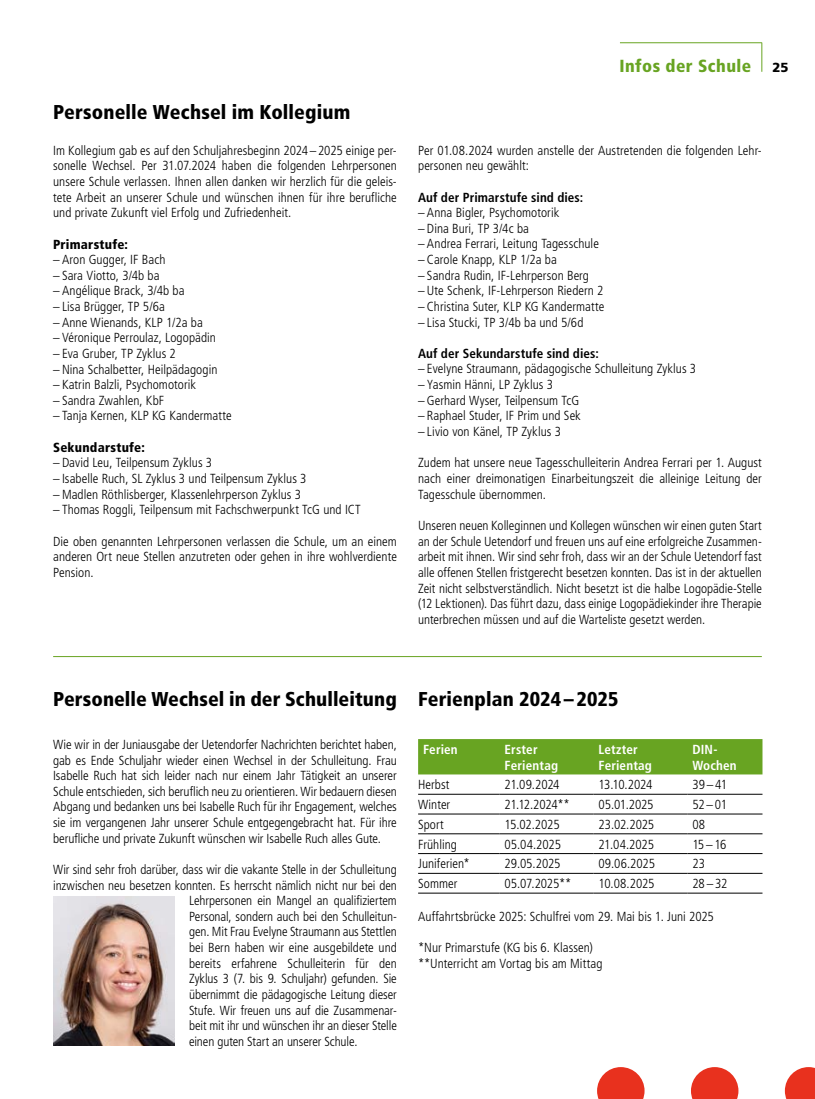
<style>
.page{position:relative;width:815px;height:1099px;background:#fff}
.page>*{position:absolute;margin:0;border:0;box-sizing:border-box;transform-origin:0 0}
.t1{font:900 condensed 20px "Frutiger LT Std";letter-spacing:.005em;color:#000}
.t2{font:900 condensed 17.5px "Frutiger LT Std";letter-spacing:.025em;color:#68a422}
.t3{font:300 condensed 13.12px/15.6px "Frutiger LT Std";color:#000;text-align:justify}
.t4{font:700 condensed 13.12px "Frutiger LT Std";letter-spacing:.005em;color:#000}
.t5{font:700 condensed 13.12px/15.6px "Frutiger LT Std";letter-spacing:.01em;color:#fff}
.t6{font:900 condensed 13.12px "Frutiger LT Std";letter-spacing:.015em;color:#000}
.s1{font-stretch:normal;font-size:13.12px;color:#000}
</style>
<div class="page">
<hr style="left:620px;top:42px;width:142px;height:1px;background:#68a422">
<svg style="left:691px;top:1067px;width:47px;height:31px"></svg>
<svg style="left:785px;top:1067px;width:30px;height:31px"></svg>
<svg style="left:597px;top:1067px;width:48px;height:31px"></svg>
<svg style="left:761px;top:43px;width:1px;height:29px"></svg>
<hr style="left:53px;top:656px;width:709px;height:1px;background:#68a422">
<img style="left:53px;top:896px;width:122px;height:149px">
<div style="left:418px;top:739px;width:344px;height:35px;background:#68a422"></div>
<hr style="left:418px;top:794px;width:82px;height:1px;background:#000">
<hr style="left:500px;top:794px;width:94px;height:1px;background:#000">
<hr style="left:594px;top:794px;width:93px;height:1px;background:#000">
<hr style="left:687px;top:794px;width:75px;height:1px;background:#000">
<hr style="left:418px;top:813px;width:82px;height:1px;background:#000">
<hr style="left:500px;top:813px;width:94px;height:1px;background:#000">
<hr style="left:594px;top:813px;width:93px;height:1px;background:#000">
<hr style="left:687px;top:813px;width:75px;height:1px;background:#000">
<hr style="left:418px;top:833px;width:82px;height:1px;background:#000">
<hr style="left:500px;top:833px;width:94px;height:1px;background:#000">
<hr style="left:594px;top:833px;width:93px;height:1px;background:#000">
<hr style="left:687px;top:833px;width:75px;height:1px;background:#000">
<hr style="left:418px;top:853px;width:82px;height:1px;background:#000">
<hr style="left:500px;top:853px;width:94px;height:1px;background:#000">
<hr style="left:594px;top:853px;width:93px;height:1px;background:#000">
<hr style="left:687px;top:853px;width:75px;height:1px;background:#000">
<hr style="left:418px;top:873px;width:82px;height:1px;background:#000">
<hr style="left:500px;top:873px;width:94px;height:1px;background:#000">
<hr style="left:594px;top:873px;width:93px;height:1px;background:#000">
<hr style="left:687px;top:873px;width:75px;height:1px;background:#000">
<hr style="left:418px;top:892px;width:82px;height:1px;background:#000">
<hr style="left:500px;top:892px;width:94px;height:1px;background:#000">
<hr style="left:594px;top:892px;width:93px;height:1px;background:#000">
<hr style="left:687px;top:892px;width:75px;height:1px;background:#000">
<h1 class="t1" style="left:53px;top:100px;width:299px">Personelle Wechsel im Kollegium</h1>
<p class="t3" style="left:53px;top:143px;width:345px">Im Kollegium gab es auf den Schuljahresbeginn 2024 – 2025 einige per&shy;sonelle Wechsel. Per 31.07.2024 haben die folgenden Lehrpersonen unsere Schule verlassen. Ihnen allen danken wir herzlich für die geleis&shy;tete Arbeit an unserer Schule und wünschen ihnen für ihre berufliche und private Zukunft viel Erfolg und Zufriedenheit.</p>
<p class="t6" style="left:53px;top:236px;width:76px">Primarstufe:</p>
<p class="t3" style="left:53px;top:252px;width:114px">– Aron Gugger, IF Bach</p>
<p class="t3" style="left:53px;top:268px;width:108px">– Sara Viotto, 3/4b ba</p>
<p class="t3" style="left:53px;top:283px;width:133px">– Angélique Brack, 3/4b ba</p>
<p class="t3" style="left:53px;top:299px;width:113px">– Lisa Brügger, TP 5/6a</p>
<p class="t3" style="left:53px;top:314px;width:151px">– Anne Wienands, KLP 1/2a ba</p>
<p class="t3" style="left:53px;top:330px;width:164px">– Véronique Perroulaz, Logopädin</p>
<p class="t3" style="left:53px;top:346px;width:124px">– Eva Gruber, TP Zyklus 2</p>
<p class="t3" style="left:53px;top:361px;width:166px">– Nina Schalbetter, Heilpädagogin</p>
<p class="t3" style="left:53px;top:377px;width:144px">– Katrin Balzli, Psychomotorik</p>
<p class="t3" style="left:53px;top:392px;width:113px">– Sandra Zwahlen, KbF</p>
<p class="t3" style="left:53px;top:408px;width:180px">– Tanja Kernen, KLP KG Kandermatte</p>
<p class="t6" style="left:53px;top:439px;width:93px">Sekundarstufe:</p>
<p class="t3" style="left:53px;top:455px;width:161px">– David Leu, Teilpensum Zyklus 3</p>
<p class="t3" style="left:53px;top:471px;width:255px">– Isabelle Ruch, SL Zyklus 3 und Teilpensum Zyklus 3</p>
<p class="t3" style="left:53px;top:486px;width:249px">– Madlen Röthlisberger, Klassenlehrperson Zyklus 3</p>
<p class="t3" style="left:53px;top:502px;width:309px">– Thomas Roggli, Teilpensum mit Fachschwerpunkt TcG und ICT</p>
<p class="t3" style="left:53px;top:533px;width:345px">Die oben genannten Lehrpersonen verlassen die Schule, um an einem anderen Ort neue Stellen anzutreten oder gehen in ihre wohlverdiente Pension.</p>
<h2 class="t2" style="left:619px;top:55px;width:171px">Infos der Schule <span class="s1">25</span></h2>
<p class="t3" style="left:418px;top:142px;width:345px">Per 01.08.2024 wurden anstelle der Austretenden die folgenden Lehr&shy;personen neu gewählt:</p>
<p class="t4" style="left:418px;top:189px;width:167px">Auf der Primarstufe sind dies:</p>
<p class="t3" style="left:418px;top:205px;width:143px">– Anna Bigler, Psychomotorik</p>
<p class="t3" style="left:418px;top:221px;width:112px">– Dina Buri, TP 3/4c ba</p>
<p class="t3" style="left:418px;top:236px;width:182px">– Andrea Ferrari, Leitung Tagesschule</p>
<p class="t3" style="left:418px;top:252px;width:140px">– Carole Knapp, KLP 1/2a ba</p>
<p class="t3" style="left:418px;top:267px;width:172px">– Sandra Rudin, IF-Lehrperson Berg</p>
<p class="t3" style="left:418px;top:283px;width:187px">– Ute Schenk, IF-Lehrperson Riedern 2</p>
<p class="t3" style="left:418px;top:299px;width:188px">– Christina Suter, KLP KG Kandermatte</p>
<p class="t3" style="left:418px;top:314px;width:167px">– Lisa Stucki, TP 3/4b ba und 5/6d</p>
<p class="t4" style="left:418px;top:345px;width:182px">Auf der Sekundarstufe sind dies:</p>
<p class="t3" style="left:418px;top:361px;width:280px">– Evelyne Straumann, pädagogische Schulleitung Zyklus 3</p>
<p class="t3" style="left:418px;top:377px;width:136px">– Yasmin Hänni, LP Zyklus 3</p>
<p class="t3" style="left:418px;top:392px;width:163px">– Gerhard Wyser, Teilpensum TcG</p>
<p class="t3" style="left:418px;top:408px;width:164px">– Raphael Studer, IF Prim und Sek</p>
<p class="t3" style="left:418px;top:424px;width:144px">– Livio von Känel, TP Zyklus 3</p>
<p class="t3" style="left:418px;top:455px;width:345px">Zudem hat unsere neue Tagesschulleiterin Andrea Ferrari per 1. August nach einer dreimonatigen Einarbeitungszeit die alleinige Leitung der Tagesschule übernommen.</p>
<p class="t3" style="left:418px;top:518px;width:345px">Unseren neuen Kolleginnen und Kollegen wünschen wir einen guten Start an der Schule Uetendorf und freuen uns auf eine erfolgreiche Zusammen&shy;arbeit mit ihnen. Wir sind sehr froh, dass wir an der Schule Uetendorf fast alle offenen Stellen fristgerecht besetzen konnten. Das ist in der aktuellen Zeit nicht selbstverständlich. Nicht besetzt ist die halbe Logopädie-Stelle (12 Lektionen). Das führt dazu, dass einige Logopädiekinder ihre Therapie unterbrechen müssen und auf die Warteliste gesetzt werden.</p>
<h1 class="t1" style="left:53px;top:687px;width:345px">Personelle Wechsel in der Schulleitung</h1>
<p class="t3" style="left:53px;top:736px;width:345px">Wie wir in der Juniausgabe der Uetendorfer Nachrichten berichtet haben, gab es Ende Schuljahr wieder einen Wechsel in der Schulleitung. Frau Isabelle Ruch hat sich leider nach nur einem Jahr Tätigkeit an unserer Schule entschieden, sich beruflich neu zu orientieren. Wir bedauern diesen Abgang und bedanken uns bei Isabelle Ruch für ihr Engagement, welches sie im vergangenen Jahr unserer Schule entgegengebracht hat. Für ihre berufliche und private Zukunft wünschen wir Isabelle Ruch alles Gute.</p>
<p class="t3" style="left:53px;top:861px;width:345px">Wir sind sehr froh darüber, dass wir die vakante Stelle in der Schulleitung</p>
<p class="t3" style="left:53px;top:877px;width:345px">inzwischen neu besetzen konnten. Es herrscht nämlich nicht nur bei den</p>
<p class="t3" style="left:189px;top:893px;width:209px">Lehrpersonen ein Mangel an qualifiziertem</p>
<p class="t3" style="left:189px;top:908px;width:209px">Personal, sondern auch bei den Schulleitun-</p>
<p class="t3" style="left:189px;top:924px;width:209px">gen. Mit Frau Evelyne Straumann aus Stettlen</p>
<p class="t3" style="left:189px;top:939px;width:209px">bei Bern haben wir eine ausgebildete und</p>
<p class="t3" style="left:189px;top:955px;width:209px">bereits erfahrene Schulleiterin für den</p>
<p class="t3" style="left:189px;top:971px;width:209px">Zyklus 3 (7. bis 9. Schuljahr) gefunden. Sie</p>
<p class="t3" style="left:189px;top:986px;width:209px">übernimmt die pädagogische Leitung dieser</p>
<p class="t3" style="left:189px;top:1002px;width:209px">Stufe. Wir freuen uns auf die Zusammenar-</p>
<p class="t3" style="left:189px;top:1018px;width:209px">beit mit ihr und wünschen ihr an dieser Stelle</p>
<p class="t3" style="left:189px;top:1033px;width:170px">einen guten Start an unserer Schule.</p>
<h1 class="t1" style="left:418px;top:687px;width:202px">Ferienplan 2024 – 2025</h1>
<p class="t5" style="left:423px;top:741px;width:36px">Ferien</p>
<p class="t5" style="left:505px;top:741px;width:55px">Erster<br>Ferientag</p>
<p class="t5" style="left:598px;top:741px;width:55px">Letzter<br>Ferientag</p>
<p class="t5" style="left:692px;top:741px;width:46px">DIN-<br>Wochen</p>
<p class="t3" style="left:418px;top:777px;width:33px">Herbst</p>
<p class="t3" style="left:505px;top:777px;width:56px">21.09.2024</p>
<p class="t3" style="left:598px;top:777px;width:55px">13.10.2024</p>
<p class="t3" style="left:692px;top:777px;width:36px">39–41</p>
<p class="t3" style="left:418px;top:796px;width:34px">Winter</p>
<p class="t3" style="left:505px;top:796px;width:67px">21.12.2024**</p>
<p class="t3" style="left:598px;top:796px;width:57px">05.01.2025</p>
<p class="t3" style="left:692px;top:796px;width:36px">52–01</p>
<p class="t3" style="left:418px;top:816px;width:27px">Sport</p>
<p class="t3" style="left:505px;top:816px;width:57px">15.02.2025</p>
<p class="t3" style="left:598px;top:816px;width:57px">23.02.2025</p>
<p class="t3" style="left:692px;top:816px;width:14px">08</p>
<p class="t3" style="left:418px;top:836px;width:40px">Frühling</p>
<p class="t3" style="left:505px;top:836px;width:58px">05.04.2025</p>
<p class="t3" style="left:598px;top:836px;width:57px">21.04.2025</p>
<p class="t3" style="left:692px;top:836px;width:36px">15–16</p>
<p class="t3" style="left:418px;top:856px;width:53px">Juniferien*</p>
<p class="t3" style="left:505px;top:856px;width:57px">29.05.2025</p>
<p class="t3" style="left:598px;top:856px;width:58px">09.06.2025</p>
<p class="t3" style="left:692px;top:856px;width:14px">23</p>
<p class="t3" style="left:418px;top:876px;width:41px">Sommer</p>
<p class="t3" style="left:505px;top:876px;width:68px">05.07.2025**</p>
<p class="t3" style="left:598px;top:876px;width:58px">10.08.2025</p>
<p class="t3" style="left:692px;top:876px;width:36px">28–32</p>
<p class="t3" style="left:418px;top:908px;width:297px">Auffahrtsbrücke 2025: Schulfrei vom 29. Mai bis 1. Juni 2025</p>
<p class="t3" style="left:418px;top:939px;width:186px">*Nur Primarstufe (KG bis 6. Klassen) **Unterricht am Vortag bis am Mittag</p>
</div>
